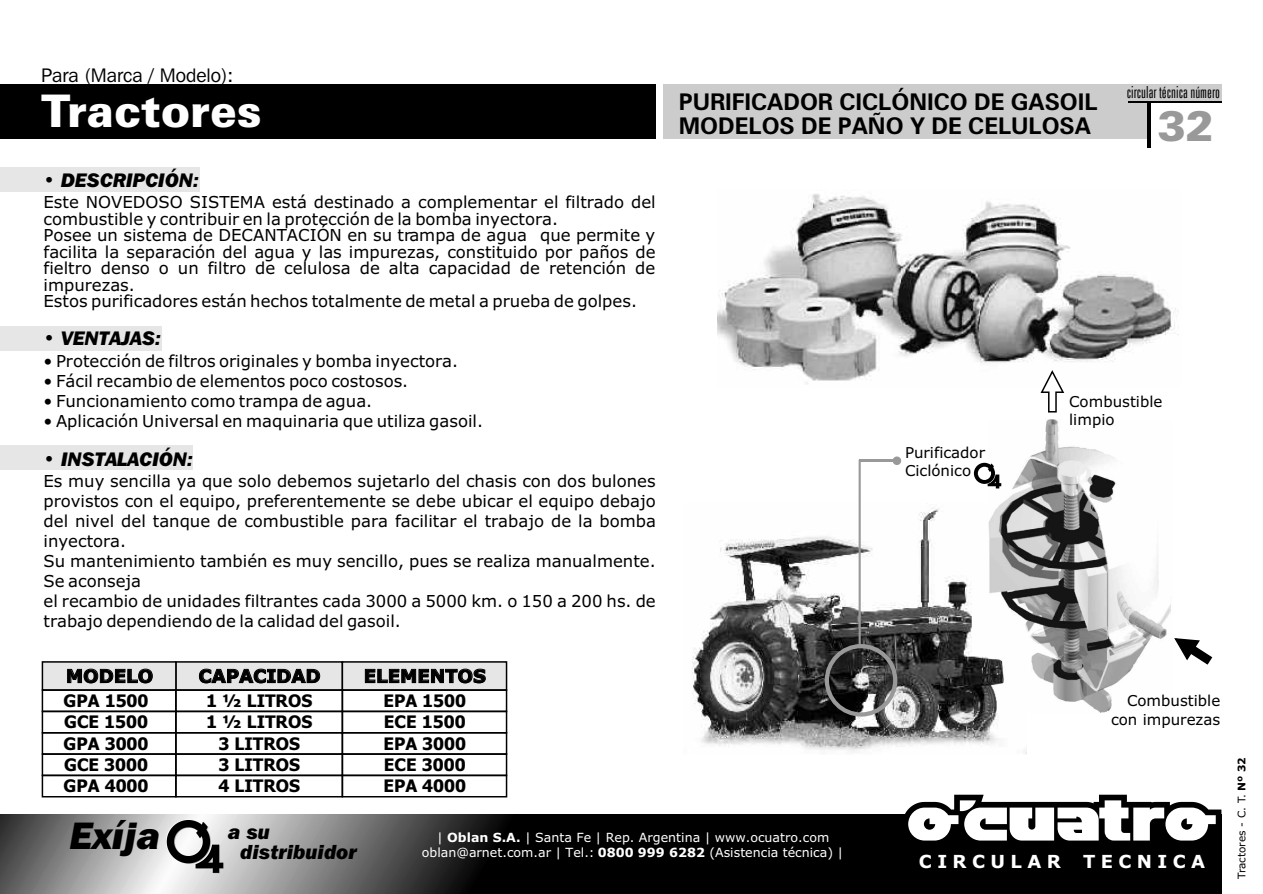
<style>
.page{position:relative;width:1263px;height:894px;background:#fff}
.page>*{position:absolute;margin:0;border:0;box-sizing:border-box;transform-origin:0 0}
.t1{font:45px "Zurich Blk BT";color:#fff}
.t2{font:42.6px "Zurich Blk BT";color:#999}
.t3{font:38.1px "Frnk Goth ITC Hv It BT";color:#000}
.t4{font:700 22.95px/24.2px "Zurich BT";color:#000}
.t5{font:20.25px/20.1px "Frnk Goth ITC Hv It BT";color:#000}
.t6{font:19.5px "Frnk Goth ITC Hv It BT";color:#000}
.t7{font:19.5px "Frnk Goth ITC Bk BT";color:#000}
.t8{font:700 18.15px "Verdana";color:#000}
.t9{font:700 18px "Verdana";letter-spacing:.3em;color:#fff}
.t10{font:700 17.25px/21.3px "Tahoma";color:#000;text-align:justify}
.t11{font:16.65px "Zurich Lt X Cn BT";color:#000}
.t12{font:16.5px/20.1px "Verdana";color:#000}
.t13{font:15px/18.3px "Verdana";color:#000}
.t14{font:12.6px/15.3px "Verdana";color:#fff;text-align:center}
.t15{font:10.5px "Verdana";color:#000}
.s1{font-weight:700}
</style>
<div class="page">
<div style="left:728px;top:815px;width:493px;height:79px;background:#000"></div>
<img style="left:312px;top:815px;width:416px;height:79px">
<div style="left:0;top:446px;width:193px;height:24px;background:#e6e6e6"></div>
<div style="left:0;top:326px;width:161px;height:25px;background:#e6e6e6"></div>
<div style="left:0;top:167px;width:199px;height:25px;background:#e6e6e6"></div>
<div style="left:0;top:84px;width:655px;height:55px;background:#000"></div>
<div style="left:663px;top:84px;width:488px;height:55px;background:#ccc"></div>
<div style="left:1108px;top:84px;width:113px;height:17px;background:#ccc"></div>
<hr style="left:1147px;top:103px;width:4px;height:45px;background:#000">
<hr style="left:1128px;top:101px;width:93px;height:2px;background:#000">
<svg style="left:0;top:815px;width:312px;height:79px;background:#a1a1a1"></svg>
<div style="left:175px;top:661px;width:168px;height:30px;background:#e6e6e6;border:2px solid #000"></div>
<div style="left:342px;top:661px;width:165px;height:30px;background:#e6e6e6;border:2px solid #000"></div>
<div style="left:42px;top:661px;width:135px;height:30px;background:#e6e6e6;border:2px solid #000"></div>
<div style="left:42px;top:689px;width:135px;height:23px;border:2px solid #000"></div>
<div style="left:42px;top:711px;width:135px;height:23px;border:2px solid #000"></div>
<div style="left:42px;top:732px;width:135px;height:23px;border:2px solid #000"></div>
<div style="left:42px;top:753px;width:135px;height:23px;border:2px solid #000"></div>
<div style="left:42px;top:775px;width:135px;height:22px;border:2px solid #000"></div>
<div style="left:175px;top:689px;width:168px;height:23px;border:2px solid #000"></div>
<div style="left:175px;top:711px;width:168px;height:23px;border:2px solid #000"></div>
<div style="left:175px;top:732px;width:168px;height:23px;border:2px solid #000"></div>
<div style="left:175px;top:753px;width:168px;height:23px;border:2px solid #000"></div>
<div style="left:175px;top:775px;width:168px;height:22px;border:2px solid #000"></div>
<div style="left:342px;top:689px;width:165px;height:23px;border:2px solid #000"></div>
<div style="left:342px;top:711px;width:165px;height:23px;border:2px solid #000"></div>
<div style="left:342px;top:732px;width:165px;height:23px;border:2px solid #000"></div>
<div style="left:342px;top:753px;width:165px;height:23px;border:2px solid #000"></div>
<div style="left:342px;top:775px;width:165px;height:22px;border:2px solid #000"></div>
<img style="left:692px;top:503px;width:335px;height:251px">
<img style="left:988px;top:420px;width:183px;height:293px">
<img style="left:718px;top:194px;width:461px;height:190px">
<svg style="left:1039px;top:370px;width:27px;height:43px"></svg>
<svg style="left:1174px;top:638px;width:39px;height:27px"></svg>
<div style="left:825px;top:644px;width:72px;height:73px;border:4px solid #999;border-radius:50%"></div>
<svg style="left:859px;top:460px;width:2px;height:186px"></svg>
<hr style="left:860px;top:460px;width:37px;height:2px;background:#999">
<svg style="left:893px;top:457px;width:8px;height:8px"></svg>
<svg style="left:974px;top:463px;width:27px;height:25px"></svg>
<svg style="left:903px;top:795px;width:318px;height:51px"></svg>
<p class="t7" style="left:41px;top:67px;width:194px">Para (Marca / Modelo):</p>
<h1 class="t1" style="left:41px;top:93px;width:222px">Tractores</h1>
<h3 class="t4" style="left:679px;top:92px;width:420px">PURIFICADOR CICLÓNICO DE GASOIL<br>MODELOS DE PAÑO Y DE CELULOSA</h3>
<p class="t6" style="left:44px;top:172px;width:157px">• DESCRIPCIÓN:</p>
<p class="t12" style="left:44px;top:195px;width:614px;line-height:16.5px">Este NOVEDOSO SISTEMA está destinado a complementar el filtrado del combustible y contribuir en la protección de la bomba inyectora.<br>Posee un sistema de DECANTACIÓN en su trampa de agua que permite y facilita la separación del agua y las impurezas, constituido por paños de fieltro denso o un filtro de celulosa de alta capacidad de retención de impurezas.<br>Estos purificadores están hechos totalmente de metal a prueba de golpes.</p>
<p class="t6" style="left:44px;top:331px;width:119px">• VENTAJAS:</p>
<p class="t11" style="left:1127px;top:85px;width:95px">circular técnica número</p>
<h2 class="t2" style="left:1157px;top:108px;width:57px">32</h2>
<p class="t12" style="left:44px;top:353px;width:416px">• Protección de filtros originales y bomba inyectora.</p>
<p class="t12" style="left:44px;top:373px;width:366px">• Fácil recambio de elementos poco costosos.</p>
<p class="t12" style="left:44px;top:393px;width:330px">• Funcionamiento como trampa de agua.</p>
<p class="t12" style="left:44px;top:413px;width:441px">• Aplicación Universal en maquinaria que utiliza gasoil.</p>
<p class="t6" style="left:44px;top:451px;width:151px">• INSTALACIÓN:</p>
<p class="t12" style="left:44px;top:472px;width:614px">Es muy sencilla ya que solo debemos sujetarlo del chasis con dos bulones provistos con el equipo, preferentemente se debe ubicar el equipo debajo del nivel del tanque de combustible para facilitar el trabajo de la bomba inyectora.<br>Su mantenimiento también es muy sencillo, pues se realiza manualmente.<br>Se aconseja<br>el recambio de unidades filtrantes cada 3000 a 5000 km. o 150 a 200 hs. de trabajo dependiendo de la calidad del gasoil.</p>
<p class="t8" style="left:66px;top:669px;width:89px">MODELO</p>
<p class="t8" style="left:199px;top:669px;width:124px">CAPACIDAD</p>
<p class="t10" style="left:64px;top:692px;width:86px">GPA 1500</p>
<p class="t10" style="left:383px;top:692px;width:84px">EPA 1500</p>
<p class="t10" style="left:219px;top:734px;width:83px">3 LITROS 3 LITROS 4 LITROS</p>
<p class="t8" style="left:364px;top:669px;width:124px">ELEMENTOS</p>
<p class="t10" style="left:206px;top:692px;width:108px">1 ½ LITROS<br>1 ½ LITROS</p>
<p class="t10" style="left:64px;top:713px;width:85px">GCE 1500</p>
<p class="t10" style="left:384px;top:713px;width:83px">ECE 1500</p>
<p class="t10" style="left:64px;top:734px;width:86px">GPA 3000</p>
<p class="t10" style="left:383px;top:734px;width:84px">EPA 3000</p>
<p class="t10" style="left:64px;top:756px;width:85px">GCE 3000</p>
<p class="t10" style="left:384px;top:756px;width:83px">ECE 3000</p>
<p class="t10" style="left:64px;top:777px;width:86px">GPA 4000</p>
<p class="t10" style="left:383px;top:777px;width:84px">EPA 4000</p>
<h3 class="t3" style="left:70px;top:820px;width:92px">Exíja</h3>
<p class="t5" style="left:241px;top:823px;width:118px;text-indent:-12px">a su distribuidor</p>
<p class="t14" style="left:422px;top:831px;width:423px">| <span class="s1">Oblan S.A.</span> | Santa Fe | Rep. Argentina | www.ocuatro.com oblan@arnet.com.ar | Tel.: <span class="s1">0800 999 6282</span> (Asistencia técnica) |</p>
<p class="t13" style="left:905px;top:445px;width:82px">Purificador<br>Ciclónico</p>
<p class="t13" style="left:1069px;top:394px;width:95px">Combustible limpio</p>
<p class="t13" style="left:1111px;top:693px;width:111px;text-align:right">Combustible con impurezas</p>
<p class="t9" style="left:919px;top:854px;width:288px">CIRCULAR TECNICA</p>
<p class="t15" style="left:1237px;top:879px;width:123px;rotate:-90deg">Tractores - C. T. <span class="s1">Nº 32</span></p>
</div>
